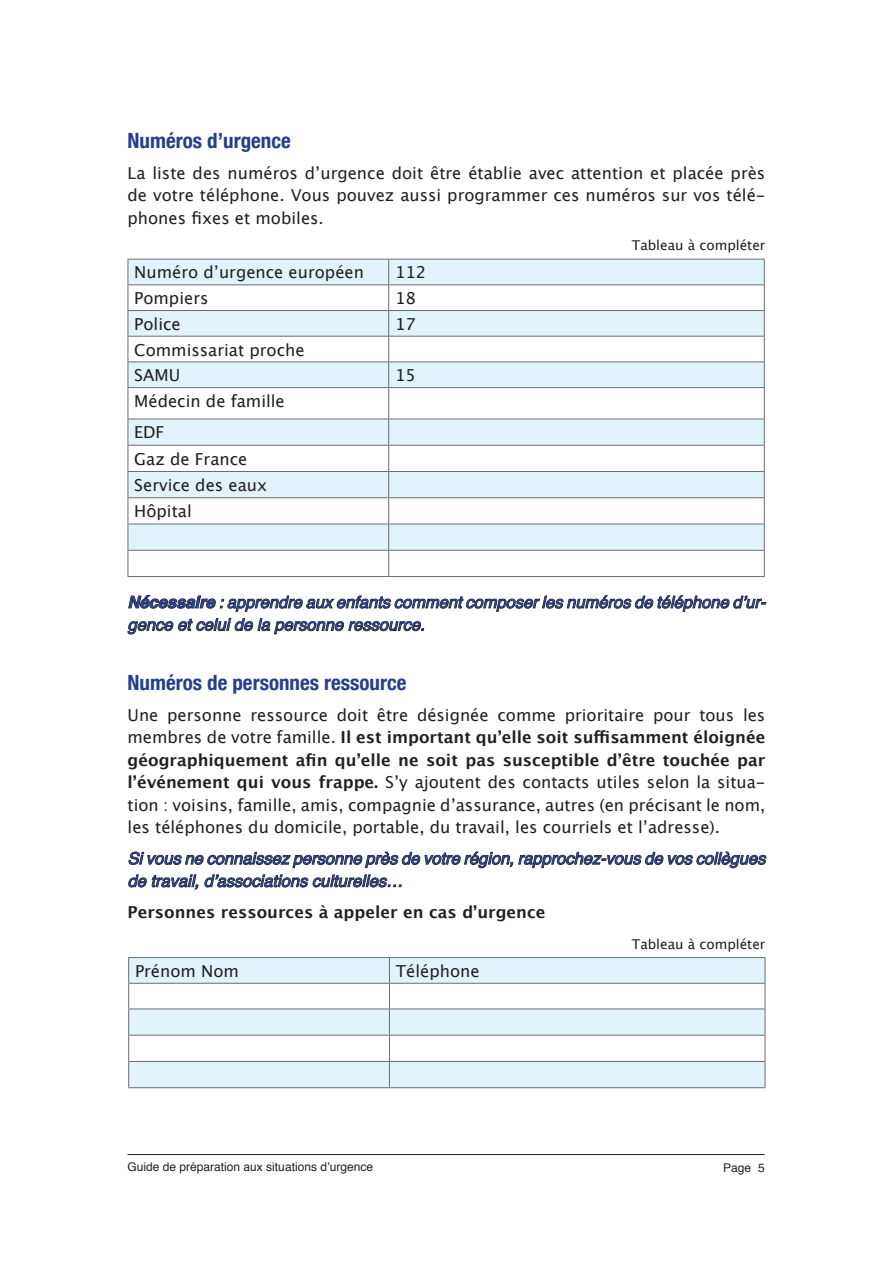
<style>
.page{position:relative;width:893px;height:1263px;background:#fff}
.page>*{position:absolute;margin:0;border:0;box-sizing:border-box;transform-origin:0 0}
.Header3{font:700 condensed 21px "Helvetica Neue";color:#253f8e}
.Parag_Normal{font:16.5px/22.5px "Lucida Grande";color:#231f20;text-align:justify}
.Astuce{font:italic 16.5px/22.5px "Helvetica";color:#253f8e}
.Parag_Normal-2{font:700 16.5px "Lucida Grande";color:#231f20}
.A_completer{font:13.5px "Lucida Grande";color:#231f20}
.t1{font:12px "Helvetica";color:#231f20}
.s1{font-weight:700}
</style>
<div class="page">
<hr style="left:128px;top:1154px;width:637px;height:1px;background:#231f20">
<svg style="left:129px;top:260px;width:635px;height:290px;fill:#e1f4fc"></svg>
<hr style="left:128px;top:259px;width:261px;height:1px;background:#6c6d70">
<hr style="left:389px;top:259px;width:376px;height:1px;background:#6c6d70">
<hr style="left:128px;top:284px;width:261px;height:1px;background:#6c6d70">
<hr style="left:389px;top:284px;width:376px;height:1px;background:#6c6d70">
<hr style="left:128px;top:310px;width:261px;height:1px;background:#6c6d70">
<hr style="left:389px;top:310px;width:376px;height:1px;background:#6c6d70">
<hr style="left:128px;top:336px;width:261px;height:1px;background:#6c6d70">
<hr style="left:389px;top:336px;width:376px;height:1px;background:#6c6d70">
<hr style="left:128px;top:361px;width:261px;height:1px;background:#6c6d70">
<svg style="left:128px;top:260px;width:1px;height:127px"></svg>
<hr style="left:389px;top:361px;width:376px;height:1px;background:#6c6d70">
<svg style="left:388px;top:260px;width:1px;height:127px"></svg>
<svg style="left:764px;top:260px;width:1px;height:127px"></svg>
<hr style="left:128px;top:387px;width:261px;height:1px;background:#6c6d70">
<hr style="left:128px;top:388px;width:1px;height:31px;background:#6c6d70">
<hr style="left:389px;top:387px;width:376px;height:1px;background:#6c6d70">
<hr style="left:388px;top:388px;width:1px;height:31px;background:#6c6d70">
<hr style="left:764px;top:388px;width:1px;height:31px;background:#6c6d70">
<hr style="left:128px;top:419px;width:261px;height:1px;background:#6c6d70">
<hr style="left:389px;top:419px;width:376px;height:1px;background:#6c6d70">
<hr style="left:128px;top:445px;width:261px;height:1px;background:#6c6d70">
<hr style="left:389px;top:445px;width:376px;height:1px;background:#6c6d70">
<hr style="left:128px;top:471px;width:261px;height:1px;background:#6c6d70">
<hr style="left:389px;top:471px;width:376px;height:1px;background:#6c6d70">
<hr style="left:128px;top:497px;width:261px;height:1px;background:#6c6d70">
<hr style="left:389px;top:497px;width:376px;height:1px;background:#6c6d70">
<hr style="left:128px;top:524px;width:261px;height:1px;background:#6c6d70">
<hr style="left:389px;top:524px;width:376px;height:1px;background:#6c6d70">
<hr style="left:128px;top:550px;width:261px;height:1px;background:#6c6d70">
<svg style="left:128px;top:419px;width:1px;height:157px"></svg>
<hr style="left:389px;top:550px;width:376px;height:1px;background:#6c6d70">
<svg style="left:388px;top:419px;width:1px;height:157px"></svg>
<svg style="left:764px;top:419px;width:1px;height:157px"></svg>
<hr style="left:128px;top:576px;width:261px;height:1px;background:#6c6d70">
<hr style="left:389px;top:576px;width:376px;height:1px;background:#6c6d70">
<svg style="left:128px;top:595px;width:638px;height:17px"></svg>
<svg style="left:127px;top:618px;width:297px;height:17px"></svg>
<svg style="left:128px;top:851px;width:639px;height:17px"></svg>
<svg style="left:128px;top:874px;width:273px;height:16px"></svg>
<svg style="left:129px;top:958px;width:636px;height:129px;fill:#e1f4fc"></svg>
<hr style="left:128px;top:957px;width:261px;height:1px;background:#6c6d70">
<hr style="left:389px;top:957px;width:376px;height:1px;background:#6c6d70">
<hr style="left:128px;top:983px;width:261px;height:1px;background:#6c6d70">
<hr style="left:389px;top:983px;width:376px;height:1px;background:#6c6d70">
<hr style="left:128px;top:1008px;width:261px;height:1px;background:#6c6d70">
<hr style="left:389px;top:1008px;width:376px;height:1px;background:#6c6d70">
<hr style="left:128px;top:1035px;width:261px;height:1px;background:#6c6d70">
<hr style="left:389px;top:1035px;width:376px;height:1px;background:#6c6d70">
<hr style="left:128px;top:1061px;width:261px;height:1px;background:#6c6d70">
<svg style="left:128px;top:958px;width:1px;height:129px"></svg>
<hr style="left:389px;top:1061px;width:376px;height:1px;background:#6c6d70">
<svg style="left:389px;top:958px;width:1px;height:129px"></svg>
<svg style="left:765px;top:958px;width:1px;height:129px"></svg>
<hr style="left:128px;top:1087px;width:261px;height:1px;background:#6c6d70">
<hr style="left:389px;top:1087px;width:376px;height:1px;background:#6c6d70">
<p class="Header3" style="left:128px;top:128px;width:165px">Numéros d’urgence</p>
<p class="Parag_Normal" style="left:128px;top:162px;width:639px">La liste des numéros d’urgence doit être établie avec attention et placée près de votre téléphone. Vous pouvez aussi programmer ces numéros sur vos télé&shy;phones fixes et mobiles.</p>
<p class="A_completer" style="left:632px;top:238px;width:135px">Tableau à compléter</p>
<p class="Parag_Normal" style="left:134px;top:261px;width:231px">Numéro d’urgence européen</p>
<p class="Parag_Normal" style="left:395px;top:261px;width:33px">112</p>
<p class="Parag_Normal" style="left:134px;top:287px;width:76px">Pompiers</p>
<p class="Parag_Normal" style="left:395px;top:287px;width:22px">18</p>
<p class="Parag_Normal" style="left:134px;top:313px;width:48px">Police</p>
<p class="Parag_Normal" style="left:395px;top:313px;width:22px">17</p>
<p class="Parag_Normal" style="left:134px;top:339px;width:172px">Commissariat proche</p>
<p class="Parag_Normal" style="left:134px;top:364px;width:47px">SAMU</p>
<p class="Parag_Normal" style="left:395px;top:364px;width:22px">15</p>
<p class="Parag_Normal" style="left:134px;top:390px;width:152px">Médecin de famille</p>
<p class="Parag_Normal" style="left:134px;top:421px;width:32px">EDF</p>
<p class="Parag_Normal" style="left:134px;top:448px;width:115px">Gaz de France</p>
<p class="Parag_Normal" style="left:134px;top:474px;width:134px">Service des eaux</p>
<p class="Parag_Normal" style="left:134px;top:500px;width:59px">Hôpital</p>
<p class="Astuce" style="left:128px;top:591px;width:640px"><span class="s1">Nécessaire</span> : apprendre aux enfants comment composer les numéros de téléphone d’ur&shy;gence et celui de la personne ressource.</p>
<p class="Header3" style="left:128px;top:669px;width:280px">Numéros de personnes ressource</p>
<p class="Parag_Normal" style="left:128px;top:704px;width:639px">Une personne ressource doit être désignée comme prioritaire pour tous les membres de votre famille. <span class="s1">Il est important qu’elle soit suffisamment éloignée géographiquement afin qu’elle ne soit pas susceptible d’être touchée par l’événement qui vous frappe.</span> S’y ajoutent des contacts utiles selon la situa&shy;tion : voisins, famille, amis, compagnie d’assurance, autres (en précisant le nom, les téléphones du domicile, portable, du travail, les courriels et l’adresse).</p>
<p class="Astuce" style="left:128px;top:847px;width:639px">Si vous ne connaissez personne près de votre région, rapprochez-vous de vos collègues de travail, d’associations culturelles…</p>
<p class="Parag_Normal-2" style="left:128px;top:898px;width:419px">Personnes ressources à appeler en cas d’urgence</p>
<p class="A_completer" style="left:632px;top:936px;width:135px">Tableau à compléter</p>
<p class="Parag_Normal" style="left:135px;top:960px;width:105px">Prénom Nom</p>
<p class="Parag_Normal" style="left:396px;top:960px;width:85px">Téléphone</p>
<p class="t1" style="left:128px;top:1157px;width:247px">Guide de préparation aux situations d’urgence</p>
<p class="t1" style="left:723px;top:1158px;width:43px">Page 5</p>
</div>
